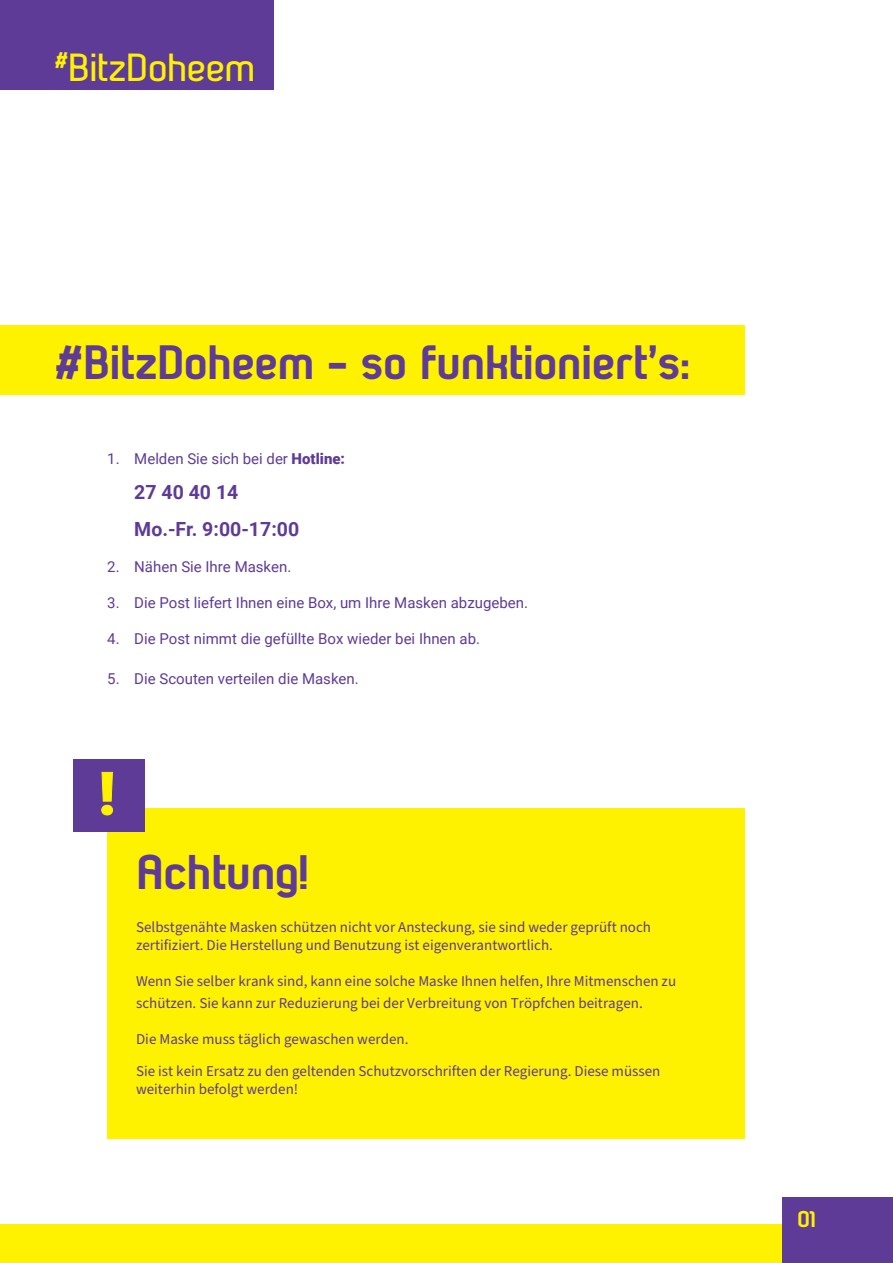
<style>
.page{position:relative;width:893px;height:1263px;background:#fff}
.page>*{position:absolute;margin:0;border:0;box-sizing:border-box;transform-origin:0 0}
.t1{font:900 59.1px "Roboto";color:#fff200}
.t2{font:800 48.6px "Somatype";color:#5d3b97}
.t3{font:800 48.15px "Somatype";color:#5d3b97}
.t4{font:800 39.15px "Somatype";color:#fff200}
.t5{font:800 22.8px "Somatype";color:#fff200}
.t6{font:700 19.5px/37px "Roboto";color:#5d3b97}
.t7{font:15px/18px "Source Sans Pro";color:#5d3b97}
.t8{font:15px "Roboto";color:#5d3b97}
.s1{font-weight:900}
</style>
<div class="page">
<div style="left:107px;top:808px;width:637px;height:330px;background:#fff200"></div>
<div style="left:73px;top:759px;width:71px;height:73px;background:#5d3b97"></div>
<svg style="left:101px;top:772px;width:12px;height:44px"></svg>
<div style="left:0;top:1224px;width:782px;height:39px;background:#fff200"></div>
<div style="left:782px;top:1198px;width:111px;height:65px;background:#5d3b97"></div>
<div style="left:0;top:0;width:273px;height:89px;background:#5d3b97"></div>
<div style="left:0;top:325px;width:744px;height:69px;background:#fff200"></div>
<h3 class="t4" style="left:55px;top:44px;width:203px"><sup>#</sup>BitzDoheem</h3>
<h3 class="t3" style="left:55px;top:333px;width:636px">#BitzDoheem - so funktioniert’s:</h3>
<p class="t8" style="left:107px;top:448px;width:239px">1. Melden Sie sich bei der <span class="s1">Hotline:</span></p>
<h3 class="t6" style="left:134px;top:473px;width:166px">27 40 40 14<br>Mo.-Fr. 9:00-17:00</h3>
<p class="t8" style="left:107px;top:556px;width:186px">2. Nähen Sie Ihre Masken.</p>
<p class="t8" style="left:107px;top:592px;width:422px">3. Die Post liefert Ihnen eine Box, um Ihre Masken abzugeben.</p>
<p class="t8" style="left:107px;top:628px;width:374px">4. Die Post nimmt die gefüllte Box wieder bei Ihnen ab.</p>
<p class="t8" style="left:107px;top:668px;width:253px">5. Die Scouten verteilen die Masken.</p>
<h1 class="t1" style="left:99px;top:752px;width:18px">!</h1>
<h2 class="t2" style="left:136px;top:842px;width:174px">Achtung!</h2>
<p class="t7" style="left:136px;top:918px;width:516px">Selbstgenähte Masken schützen nicht vor Ansteckung, sie sind weder geprüft noch zertifiziert. Die Herstellung und Benutzung ist eigenverantwortlich.</p>
<p class="t7" style="left:136px;top:970px;width:542px;line-height:22.6px">Wenn Sie selber krank sind, kann eine solche Maske Ihnen helfen, Ihre Mitmenschen zu schützen. Sie kann zur Reduzierung bei der Verbreitung von Tröpfchen beitragen.</p>
<p class="t7" style="left:136px;top:1024px;width:526px;line-height:31.3px">Die Maske muss täglich gewaschen werden.<br>Sie ist kein Ersatz zu den geltenden Schutzvorschriften der Regierung. Diese müssen</p>
<p class="t7" style="left:136px;top:1080px;width:164px">weiterhin befolgt werden!</p>
<h3 class="t5" style="left:798px;top:1205px;width:20px">01</h3>
</div>
